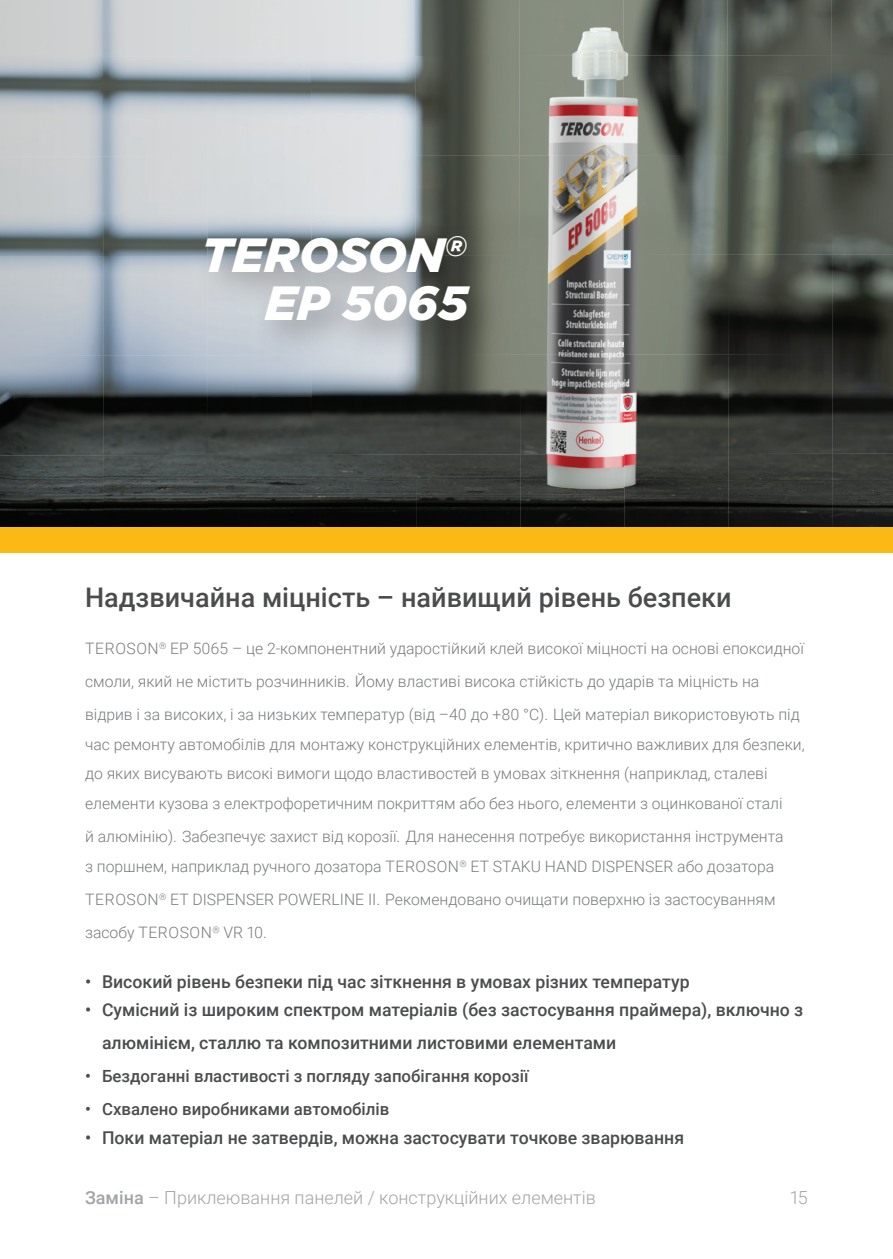
<style>
.page{position:relative;width:893px;height:1259px;background:#fff}
.page>*{position:absolute;margin:0;border:0;box-sizing:border-box;transform-origin:0 0}
.t1{font:italic 900 48px/48px "Gotham";color:#fff;text-align:right}
.t2{font:500 27px "Roboto";color:#4b4c4d}
.t3{font:300 18px "Roboto";color:#a3a4a8}
.t4{font:500 17.7px/33px "Roboto";color:#4b4c4d}
.t5{font:500 16.8px "Roboto";color:#4b4c4d}
.t6{font:300 15.6px/33px "Roboto";color:#797b7e}
.s1{font-weight:500}
</style>
<div class="page">
<img style="left:0;top:0;width:831px;height:55px">
<img style="left:831px;top:0;width:62px;height:55px">
<img style="left:0;top:55px;width:623px;height:100px">
<img style="left:623px;top:55px;width:270px;height:100px">
<img style="left:0;top:155px;width:832px;height:99px">
<img style="left:832px;top:154px;width:61px;height:100px">
<img style="left:0;top:254px;width:728px;height:100px">
<img style="left:728px;top:254px;width:165px;height:100px">
<img style="left:0;top:354px;width:893px;height:99px">
<img style="left:0;top:453px;width:893px;height:74px">
<div style="left:0;top:527px;width:893px;height:26px;background:#fcb814"></div>
<div style="left:193px;top:222px;width:314px;height:138px;background:#231f20;opacity:.4"></div>
<h1 class="t1" style="left:201px;top:230px;width:268px">TEROSON<sup>®<br></sup>EP 5065</h1>
<h2 class="t2" style="left:85px;top:579px;width:648px">Надзвичайна міцність – найвищий рівень безпеки</h2>
<p class="t6" style="left:85px;top:631px;width:720px">TEROSON<sup>®</sup> EP 5065 – це 2-компонентний ударостійкий клей високої міцності на основі епоксидної смоли, який не містить розчинників. Йому властиві висока стійкість до ударів та міцність на відрив і за високих, і за низьких температур (від –40 до +80 °C). Цей матеріал використовують під</p>
<p class="t6" style="left:85px;top:728px;width:721px;line-height:29.7px">час ремонту автомобілів для монтажу конструкційних елементів, критично важливих для безпеки, до яких висувають високі вимоги щодо властивостей в умовах зіткнення (наприклад, сталеві елементи кузова з електрофоретичним покриттям або без нього, елементи з оцинкованої сталі</p>
<p class="t6" style="left:85px;top:821px;width:700px;line-height:29.7px">й алюмінію). Забезпечує захист від корозії. Для нанесення потребує використання інструмента з поршнем, наприклад ручного дозатора TEROSON<sup>®</sup> ET STAKU HAND DISPENSER або дозатора</p>
<p class="t6" style="left:85px;top:882px;width:692px">TEROSON<sup>®</sup> ET DISPENSER POWERLINE II. Рекомендовано очищати поверхню із застосуванням засобу TEROSON<sup>®</sup> VR 10.</p>
<p class="t4" style="left:85px;top:964px;width:606px">• Високий рівень безпеки під час зіткнення в умовах різних температур</p>
<p class="t4" style="left:102px;top:992px;width:703px;text-indent:-17px">• Сумісний із широким спектром матеріалів (без застосування праймера), включно з алюмінієм, сталлю та композитними листовими елементами</p>
<p class="t5" style="left:85px;top:1064px;width:445px">• Бездоганні властивості з погляду запобігання корозії</p>
<p class="t5" style="left:85px;top:1097px;width:306px">• Схвалено виробниками автомобілів</p>
<p class="t4" style="left:85px;top:1120px;width:601px">• Поки матеріал не затвердів, можна застосувати точкове зварювання</p>
<p class="t3" style="left:85px;top:1185px;width:512px"><span class="s1">Заміна</span> – Приклеювання панелей / конструкційних елементів</p>
<p class="t3" style="left:790px;top:1185px;width:19px">15</p>
</div>
